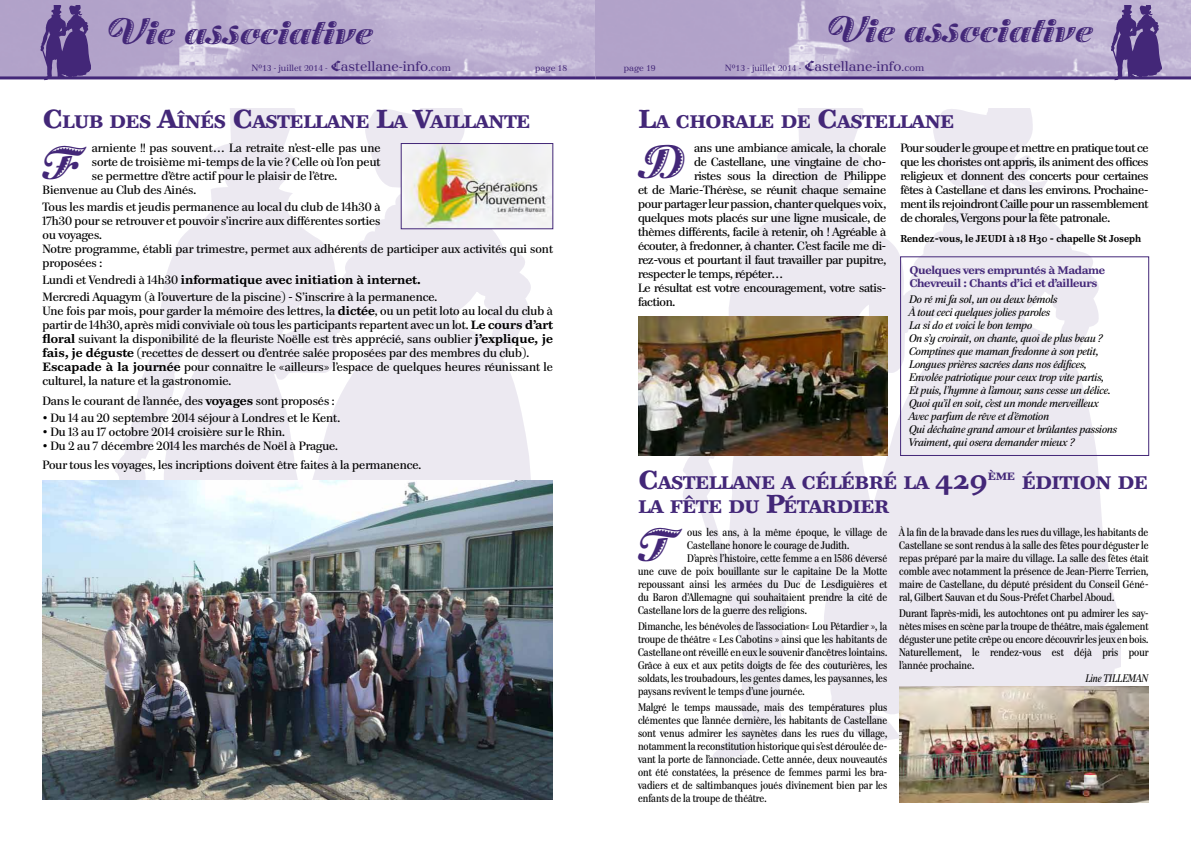
<style>
.page{position:relative;width:1191px;height:842px;background:#fff}
.page>*{position:absolute;margin:0;border:0;box-sizing:border-box;transform-origin:0 0}
.t1{font:49.3px "Zaragoza Plain";color:#432778}
.t2{font:39px "Zaragoza Plain";color:#432778}
.t3{font:700 18.2px "Paperback 6";letter-spacing:-.03em;color:#432778}
.t4{font:12px/14px "Paperback 48";color:#000}
.t5{font:12px "Paperback 48";letter-spacing:-.02em;color:#000}
.t6{font:700 12px "Paperback 12";color:#000}
.t7{font:11px/13px "Paperback 48";color:#000;text-align:justify;scale:.86 1}
.t8{font:italic 11px/13px "Paperback 48";color:#000}
.t9{font:700 11px/13px "Paperback 12";letter-spacing:-.03em;color:#432778}
.t10{font:italic 11px "Paperback 48";color:#000;scale:.86 1}
.t11{font:700 10.6px "Paperback 6";color:#432778}
.t12{font:700 10px "Paperback 12";color:#000;scale:.9 1}
.t13{font:9px "Tusar";color:#432778}
.s1{font-family:"Historical English Textura";font-size:14px}
.s2{font-size:14px}
.s3{font-size:10px}
.s4{font-size:26px}
.s5{font-family:"Paperback 48";font-weight:400}
.s6{font-family:"Paperback 12";font-weight:700}
</style>
<div class="page">
<svg style="left:115px;top:109px;width:438px;height:371px;fill:#ece9f1"></svg>
<svg style="left:678px;top:109px;width:443px;height:650px;fill:#ece9f1"></svg>
<img style="left:0;top:0;width:1191px;height:76px">
<svg style="left:40px;top:6px;width:51px;height:74px;background:#674f92"></svg>
<hr style="left:0;top:76px;width:595px;height:3px;background:#432778">
<hr style="left:595px;top:76px;width:596px;height:3px;background:#432778">
<svg style="left:1110px;top:6px;width:51px;height:74px;background:#6a5395"></svg>
<img style="left:43px;top:480px;width:510px;height:319px">
<img style="left:403px;top:145px;width:148px;height:82px">
<div style="left:401px;top:143px;width:152px;height:86px;border:1px solid #432778"></div>
<img style="left:638px;top:317px;width:249px;height:139px">
<div style="left:900px;top:257px;width:249px;height:199px;border:1px solid #432778"></div>
<img style="left:899px;top:686px;width:249px;height:116px">
<h2 class="t2" style="left:105px;top:9px;width:268px">Vie associative</h2>
<p class="t13" style="left:251px;top:63px;width:201px">N°13 - juillet 2014 - <span class="s1">C</span><span class="s2">astellane-info</span><span class="s3">.com</span></p>
<p class="t13" style="left:535px;top:63px;width:33px">page 18</p>
<h2 class="t2" style="left:824px;top:8px;width:268px">Vie associative</h2>
<p class="t13" style="left:624px;top:63px;width:33px">page 19</p>
<p class="t13" style="left:725px;top:63px;width:201px">N°13 - juillet 2014 - <span class="s1">C</span><span class="s2">astellane-info</span><span class="s3">.com</span></p>
<h3 class="t3" style="left:43px;top:110px;width:489px"><span class="s4">C</span> LUB DES <span class="s4">A</span>ÎNÉS <span class="s4">C</span>ASTELLANE <span class="s4">L</span>A <span class="s4">V</span>AILLANTE</h3>
<h3 class="t3" style="left:638px;top:110px;width:318px"><span class="s4">L</span>A CHORALE DE <span class="s4">C</span>ASTELLANE</h3>
<p class="t4" style="left:92px;top:141px;width:290px">arniente !! pas souvent… La retraite n’est-elle pas une</p>
<p class="t4" style="left:92px;top:155px;width:290px">sorte de troisième mi-temps de la vie ? Celle où l’on peut</p>
<p class="t4" style="left:92px;top:169px;width:247px">se permettre d’être actif pour le plaisir de l’être.</p>
<p class="t4" style="left:43px;top:183px;width:155px">Bienvenue au Club des Ainés.</p>
<p class="t4" style="left:43px;top:200px;width:512px">Tous les mardis et jeudis permanence au local du club de 14h30 à<br>17h30 pour se retrouver et pouvoir s’incrire aux différentes sorties<br>ou voyages.<br>Notre programme, établi par trimestre, permet aux adhérents de participer aux activités qui sont proposées :</p>
<p class="t6" style="left:43px;top:272px;width:380px"><span class="s5">Lundi et Vendredi à 14h30</span> informatique avec initiation à internet.</p>
<p class="t4" style="left:43px;top:290px;width:512px">Mercredi Aquagym (à l’ouverture de la piscine) - S’inscrire à la permanence.<br>Une fois par mois, pour garder la mémoire des lettres, la <span class="s6">dictée</span>, ou un petit loto au local du club à partir de 14h30, après midi conviviale où tous les participants repartent avec un lot. <span class="s6">Le cours d’art floral</span> suivant la disponibilité de la fleuriste Noëlle est très apprécié, sans oublier <span class="s6">j’explique, je fais, je déguste</span> (recettes de dessert ou d’entrée salée proposées par des membres du club).<br><span class="s6">Escapade à la journée</span> pour connaître le «ailleurs» l’espace de quelques heures réunissant le culturel, la nature et la gastronomie.</p>
<p class="t4" style="left:43px;top:394px;width:294px">Dans le courant de l’année, des <span class="s6">voyages</span> sont proposés :</p>
<p class="t4" style="left:43px;top:410px;width:299px">• Du 14 au 20 septembre 2014 séjour à Londres et le Kent.</p>
<p class="t4" style="left:43px;top:424px;width:244px">• Du 13 au 17 octobre 2014 croisière sur le Rhin.</p>
<p class="t4" style="left:43px;top:436px;width:380px;line-height:19.7px">• Du 2 au 7 décembre 2014 les marchés de Noël à Prague.<br>Pour tous les voyages, les incriptions doivent être faites à la permanence.</p>
<h1 class="t1" style="left:40px;top:136px;width:39px">F</h1>
<p class="t5" style="left:694px;top:141px;width:194px">ans une ambiance amicale, la chorale</p>
<p class="t4" style="left:900px;top:141px;width:250px;text-align:justify">Pour souder le groupe et mettre en pratique tout ce que les choristes ont appris, ils animent des offices religieux et donnent des concerts pour certaines fêtes à Castellane et dans les environs. Prochaine&shy;ment ils rejoindront Caille pour un rassemblement de chorales, Vergons pour la fête patronale.</p>
<p class="t12" style="left:900px;top:232px;width:269px">Rendez-vous, le JEUDI à 18 H30 - chapelle St Joseph</p>
<h1 class="t1" style="left:637px;top:135px;width:48px">D</h1>
<p class="t5" style="left:694px;top:155px;width:194px">de Castellane, une vingtaine de cho-</p>
<p class="t5" style="left:694px;top:169px;width:194px">ristes sous la direction de Philippe</p>
<p class="t5" style="left:638px;top:183px;width:250px">et de Marie-Thérèse, se réunit chaque semaine</p>
<p class="t5" style="left:638px;top:197px;width:250px">pour partager leur passion, chanter quelques voix,</p>
<p class="t5" style="left:638px;top:211px;width:250px">quelques mots placés sur une ligne musicale, de</p>
<p class="t5" style="left:638px;top:225px;width:250px">thèmes différents, facile à retenir, oh ! Agréable à</p>
<p class="t5" style="left:638px;top:239px;width:250px">écouter, à fredonner, à chanter. C’est facile me di-</p>
<p class="t5" style="left:638px;top:253px;width:250px">rez-vous et pourtant il faut travailler par pupitre,</p>
<p class="t5" style="left:638px;top:267px;width:147px">respecter le temps, répéter…</p>
<p class="t5" style="left:638px;top:281px;width:250px">Le résultat est votre encouragement, votre satis-</p>
<p class="t4" style="left:638px;top:295px;width:39px">faction.</p>
<p class="t9" style="left:909px;top:264px;width:197px">Quelques vers empruntés à Madame<br>Chevreuil : Chants d’ici et d’ailleurs</p>
<p class="t8" style="left:909px;top:293px;width:210px">Do ré mi fa sol, un ou deux bémols<br>À tout ceci quelques jolies paroles<br>La si do et voici le bon tempo<br>On s’y croirait, on chante, quoi de plus beau ?<br>Comptines que maman fredonne à son petit, Longues prières sacrées dans nos édifices, Envolée patriotique pour ceux trop vite partis,<br>Et puis, l’hymne à l’amour, sans cesse un délice.<br>Quoi qu’il en soit, c’est un monde merveilleux Avec parfum de rêve et d’émotion<br>Qui déchaîne grand amour et brûlantes passions Vraiment, qui osera demander mieux ?</p>
<h3 class="t3" style="left:638px;top:471px;width:352px"><span class="s4">C</span>ASTELLANE A CÉLÉBRÉ LA <span class="s4">429</span></h3>
<p class="t11" style="left:987px;top:470px;width:29px">ÈME</p>
<h3 class="t3" style="left:1021px;top:471px;width:128px">ÉDITION DE</h3>
<h3 class="t3" style="left:638px;top:495px;width:252px">LA FÊTE DU <span class="s4">P</span>ÉTARDIER</h3>
<h1 class="t1" style="left:634px;top:517px;width:40px">T</h1>
<p class="t7" style="left:687px;top:526px;width:234px">ous les ans, à la même époque, le village de</p>
<p class="t7" style="left:687px;top:539px;width:190px">Castellane honore le courage de Judith.</p>
<p class="t7" style="left:687px;top:552px;width:234px">D’après l’histoire, cette femme a en 1586 déversé</p>
<p class="t7" style="left:638px;top:565px;width:291px">une cuve de poix bouillante sur le capitaine De la Motte</p>
<p class="t7" style="left:638px;top:578px;width:291px">repoussant ainsi les armées du Duc de Lesdiguières et</p>
<p class="t7" style="left:638px;top:591px;width:291px">du Baron d’Allemagne qui souhaitaient prendre la cité de</p>
<p class="t7" style="left:638px;top:604px;width:198px">Castellane lors de la guerre des religions.</p>
<p class="t7" style="left:638px;top:620px;width:291px">Dimanche, les bénévoles de l’association« Lou Pétardier », la troupe de théâtre « Les Cabotins » ainsi que les habitants de Castellane ont réveillé en eux le souvenir d’ancêtres lointains.<br>Grâce à eux et aux petits doigts de fée des couturières, les soldats, les troubadours, les gentes dames, les paysannes, les paysans revivent le temps d’une journée.</p>
<p class="t7" style="left:638px;top:700px;width:291px">Malgré le temps maussade, mais des températures plus clémentes que l’année dernière, les habitants de Castellane sont venus admirer les saynètes dans les rues du village, notamment la reconstitution historique qui s’est déroulée de&shy;vant la porte de l’annonciade. Cette année, deux nouveautés ont été constatées, la présence de femmes parmi les bra&shy;vadiers et de saltimbanques joués divinement bien par les enfants de la troupe de théâtre.</p>
<p class="t7" style="left:899px;top:526px;width:291px">À la fin de la bravade dans les rues du village, les habitants de Castellane se sont rendus à la salle des fêtes pour déguster le repas préparé par la maire du village. La salle des fêtes était comble avec notamment la présence de Jean-Pierre Terrien, maire de Castellane, du député président du Conseil Géné&shy;ral, Gilbert Sauvan et du Sous-Préfet Charbel Aboud.</p>
<p class="t7" style="left:899px;top:607px;width:291px">Durant l’après-midi, les autochtones ont pu admirer les say&shy;nètes mises en scène par la troupe de théâtre, mais également déguster une petite crêpe ou encore découvrir les jeux en bois.<br>Naturellement, le rendez-vous est déjà pris pour l’année prochaine.</p>
<p class="t10" style="left:1085px;top:672px;width:74px">Line TILLEMAN</p>
</div>
